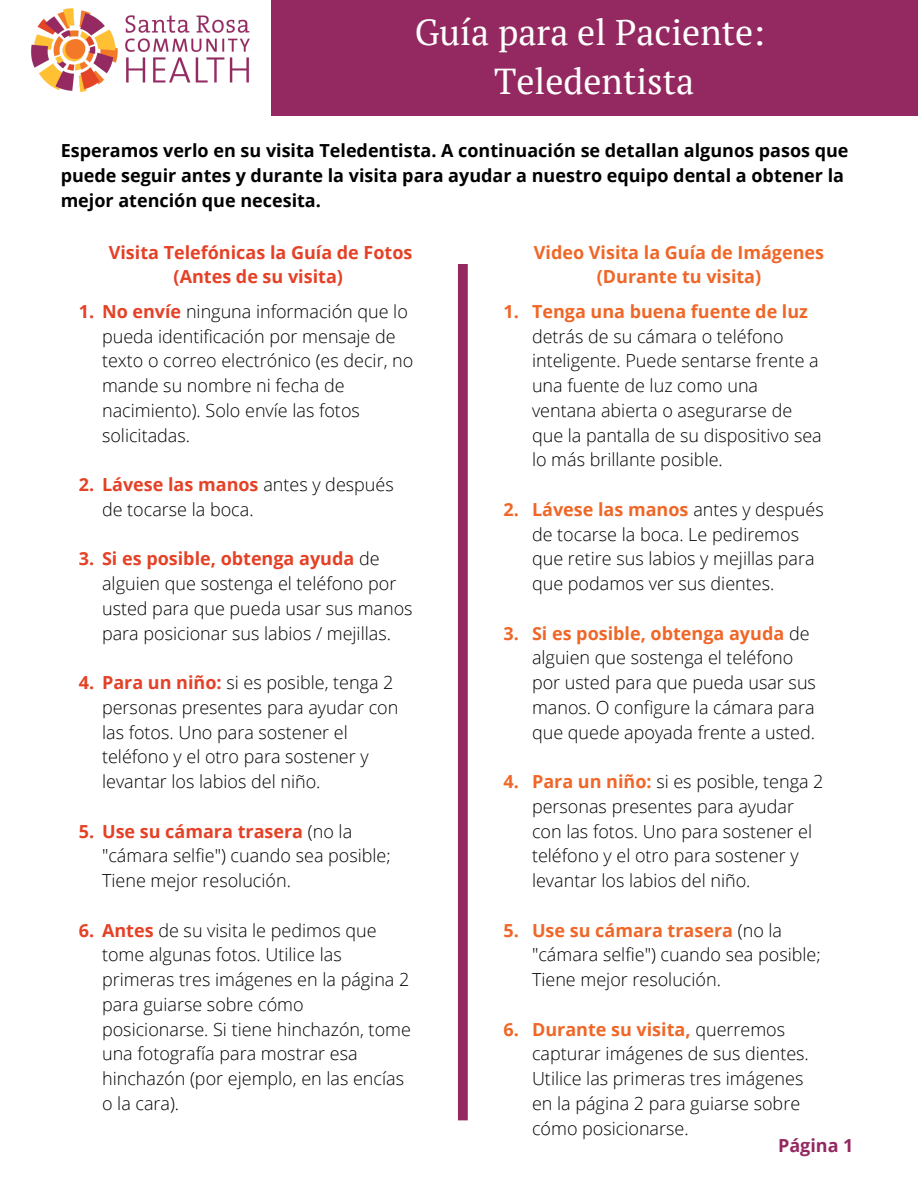
<style>
.page{position:relative;width:918px;height:1188px;background:#fff}
.page>*{position:absolute;margin:0;border:0;box-sizing:border-box;transform-origin:0 0}
.t1{font:36px/49.5px "PT Serif";color:#fff;text-align:center}
.t2{font:300 18px/24.8px "Open Sans";color:#000}
.t3{font:700 18px/24.8px "Open Sans";color:#000}
.t4{font:700 18px/24.8px "Open Sans";color:#ef6728;text-align:center}
.t5{font:700 18px/24.8px "Open Sans";color:#e44126;text-align:center}
.t6{font:700 18px "Open Sans";color:#942860}
.s1{font-weight:700;color:#e44126}
.s2{font-weight:700;color:#ef6728}
</style>
<div class="page">
<div style="left:271px;top:0;width:647px;height:115px;background:#942860"></div>
<img style="left:31px;top:8px;width:218px;height:84px">
<div style="left:458px;top:264px;width:10px;height:856px;background:#942860"></div>
<h1 class="t1" style="left:415px;top:6px;width:352px">Guía para el Paciente:<br>Teledentista</h1>
<p class="t3" style="left:61px;top:138px;width:789px">Esperamos verlo en su visita Teledentista. A continuación se detallan algunos pasos que puede seguir antes y durante la visita para ayudar a nuestro equipo dental a obtener la mejor atención que necesita.</p>
<p class="t5" style="left:109px;top:239px;width:305px">Visita Telefónicas la Guía de Fotos (Antes de su visita)</p>
<p class="t2" style="left:102px;top:299px;width:313px;text-indent:-23px"><span class="s1">1. No envíe</span> ninguna información que lo pueda identificación por mensaje de texto o correo electrónico (es decir, no mande su nombre ni fecha de nacimiento). Solo envíe las fotos solicitadas.</p>
<p class="t2" style="left:102px;top:472px;width:293px;text-indent:-23px"><span class="s1">2. Lávese las manos</span> antes y después de tocarse la boca.</p>
<p class="t2" style="left:102px;top:546px;width:312px;text-indent:-23px"><span class="s1">3. Si es posible, obtenga ayuda</span> de alguien que sostenga el teléfono por usted para que pueda usar sus manos para posicionar sus labios / mejillas.</p>
<p class="t2" style="left:102px;top:670px;width:298px;text-indent:-23px"><span class="s1">4. Para un niño:</span> si es posible, tenga 2 personas presentes para ayudar con las fotos. Uno para sostener el teléfono y el otro para sostener y levantar los labios del niño.</p>
<p class="t2" style="left:102px;top:818px;width:290px;text-indent:-23px"><span class="s1">5. Use su cámara trasera</span> (no la "cámara selfie") cuando sea posible;<br>Tiene mejor resolución.</p>
<p class="t2" style="left:102px;top:917px;width:310px;text-indent:-23px"><span class="s1">6. Antes</span> de su visita le pedimos que tome algunas fotos. Utilice las primeras tres imágenes en la página 2 para guiarse sobre cómo posicionarse. Si tiene hinchazón, tome una fotografía para mostrar esa hinchazón (por ejemplo, en las encías o la cara).</p>
<p class="t4" style="left:504px;top:299px;width:17px">1.</p>
<p class="t4" style="left:504px;top:497px;width:17px">2.</p>
<p class="t4" style="left:504px;top:620px;width:17px">3.</p>
<p class="t4" style="left:504px;top:769px;width:17px">4.</p>
<p class="t4" style="left:504px;top:917px;width:17px">5.</p>
<p class="t4" style="left:504px;top:1016px;width:17px">6.</p>
<p class="t4" style="left:534px;top:239px;width:292px">Video Visita la Guía de Imágenes (Durante tu visita)</p>
<p class="t4" style="left:532px;top:299px;width:277px">Tenga una buena fuente de luz</p>
<p class="t2" style="left:532px;top:323px;width:291px">detrás de su cámara o teléfono inteligente. Puede sentarse frente a una fuente de luz como una ventana abierta o asegurarse de que la pantalla de su dispositivo sea lo más brillante posible.</p>
<p class="t2" style="left:532px;top:497px;width:293px"><span class="s2">Lávese las manos</span> antes y después de tocarse la boca. Le pediremos que retire sus labios y mejillas para que podamos ver sus dientes.</p>
<p class="t2" style="left:532px;top:620px;width:285px"><span class="s2">Si es posible, obtenga ayuda</span> de alguien que sostenga el teléfono por usted para que pueda usar sus manos. O configure la cámara para que quede apoyada frente a usted.</p>
<p class="t2" style="left:532px;top:769px;width:293px"><span class="s2">Para un niño:</span> si es posible, tenga 2 personas presentes para ayudar con las fotos. Uno para sostener el teléfono y el otro para sostener y levantar los labios del niño.</p>
<p class="t2" style="left:532px;top:917px;width:290px"><span class="s2">Use su cámara trasera</span> (no la "cámara selfie") cuando sea posible;<br>Tiene mejor resolución.</p>
<p class="t2" style="left:532px;top:1016px;width:278px"><span class="s2">Durante su visita,</span> querremos capturar imágenes de sus dientes.<br>Utilice las primeras tres imágenes en la página 2 para guiarse sobre cómo posicionarse.</p>
<p class="t6" style="left:778px;top:1133px;width:77px">Página 1</p>
</div>
